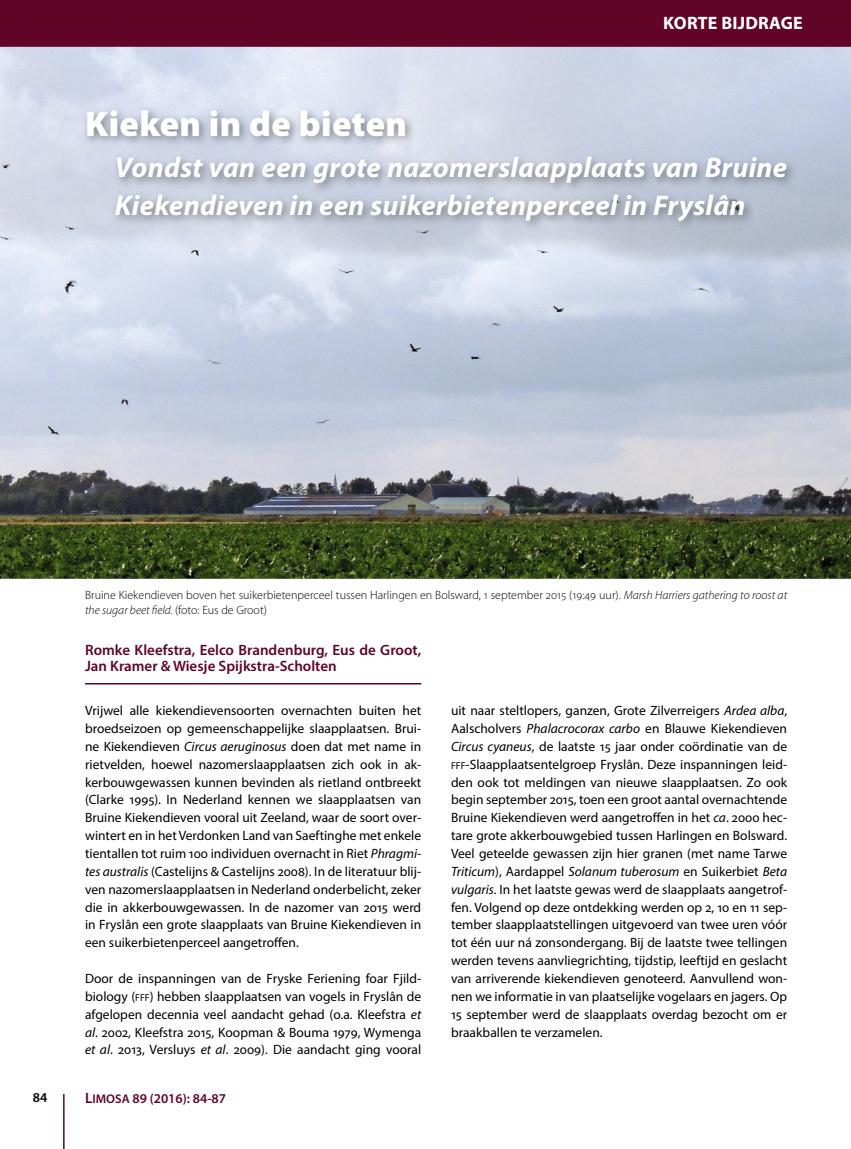
<style>
.page{position:relative;width:851px;height:1149px;background:#fff}
.page>*{position:absolute;margin:0;border:0;box-sizing:border-box;transform-origin:0 0}
.t1{font:900 36px "Myriad Pro";letter-spacing:.01em;color:#fff}
.t2{font:italic 700 28.5px/37.5px "Myriad Pro";letter-spacing:.01em;color:#fff}
.t3{font:700 18px "Myriad Pro";letter-spacing:.01em;color:#fff}
.t4{font:600 15px/16.5px "Myriad Pro";color:#610425}
.t5{font:13.5px/17.9px "Myriad Pro";color:#000;text-align:justify}
.t6{font:600 13.5px "Myriad Pro";color:#610425}
.t7{font:600 13.5px "Myriad Pro";color:#000}
.t8{font:300 12px/15px "Myriad Pro";color:#000}
.s1{font-style:italic}
.s2{font-size:10.05px}
.s3{font-size:15px}
.s4{font-size:12.6px}
</style>
<div class="page">
<div style="left:0;top:0;width:850px;height:57px;background:#610425"></div>
<img style="left:0;top:47px;width:850px;height:531px">
<hr style="left:63px;top:1093px;width:2px;height:55px;background:#610425">
<img style="left:82px;top:105px;width:715px;height:127px">
<hr style="left:85px;top:682px;width:336px;height:2px;background:#610425">
<h3 class="t3" style="left:663px;top:11px;width:141px">KORTE BIJDRAGE</h3>
<h1 class="t1" style="left:85px;top:103px;width:323px">Kieken in de bieten</h1>
<h2 class="t2" style="left:115px;top:148px;width:673px">Vondst van een grote nazomerslaapplaats van Bruine<br>Kiekendieven in een suikerbietenperceel in Fryslân</h2>
<p class="t7" style="left:33px;top:1088px;width:16px">84</p>
<p class="t8" style="left:85px;top:587px;width:703px">Bruine Kiekendieven boven het suikerbietenperceel tussen Harlingen en Bolsward, 1 september 2015 (19:49 uur). <span class="s1">Marsh Harriers gathering to roost at the sugar beet field.</span> (foto: Eus de Groot)</p>
<p class="t4" style="left:85px;top:641px;width:337px">Romke Kleefstra, Eelco Brandenburg, Eus de Groot,<br>Jan Kramer &amp; Wiesje Spijkstra-Scholten</p>
<p class="t5" style="left:85px;top:701px;width:337px">Vrijwel alle kiekendievensoorten overnachten buiten het broedseizoen op gemeenschappelijke slaapplaatsen. Brui&shy;ne Kiekendieven <span class="s1">Circus aeruginosus</span> doen dat met name in rietvelden, hoewel nazomerslaapplaatsen zich ook in ak&shy;kerbouwgewassen kunnen bevinden als rietland ontbreekt (Clarke 1995). In Nederland kennen we slaapplaatsen van Bruine Kiekendieven vooral uit Zeeland, waar de soort over&shy;wintert en in het Verdonken Land van Saeftinghe met enkele tientallen tot ruim 100 individuen overnacht in Riet <span class="s1">Phragmi&shy;tes australis</span> (Castelijns &amp; Castelijns 2008). In de literatuur blij&shy;ven nazomerslaapplaatsen in Nederland onderbelicht, zeker die in akkerbouwgewassen. In de nazomer van 2015 werd in Fryslân een grote slaapplaats van Bruine Kiekendieven in een suikerbietenperceel aangetroffen.</p>
<p class="t5" style="left:85px;top:968px;width:337px">Door de inspanningen van de Fryske Feriening foar Fjild&shy;biology (<span class="s2">fff</span>) hebben slaapplaatsen van vogels in Fryslân de afgelopen decennia veel aandacht gehad (o.a. Kleefstra <span class="s1">et al</span>. 2002, Kleefstra 2015, Koopman &amp; Bouma 1979, Wymenga <span class="s1">et al</span>. 2013, Versluys <span class="s1">et al</span>. 2009). Die aandacht ging vooral</p>
<p class="t6" style="left:85px;top:1089px;width:142px"><span class="s3">L</span><span class="s4">IMOSA</span> 89 (2016): 84-87</p>
<p class="t5" style="left:451px;top:701px;width:337px">uit naar steltlopers, ganzen, Grote Zilverreigers <span class="s1">Ardea alba</span>, Aalscholvers <span class="s1">Phalacrocorax carbo</span> en Blauwe Kiekendieven <span class="s1">Circus cyaneus</span>, de laatste 15 jaar onder coördinatie van de <span class="s2">fff</span>-Slaapplaatsentelgroep Fryslân. Deze inspanningen leid&shy;den ook tot meldingen van nieuwe slaapplaatsen. Zo ook begin september 2015, toen een groot aantal overnachtende Bruine Kiekendieven werd aangetroffen in het <span class="s1">ca</span>. 2000 hec&shy;tare grote akkerbouwgebied tussen Harlingen en Bolsward.<br>Veel geteelde gewassen zijn hier granen (met name Tarwe <span class="s1">Triticum</span>), Aardappel <span class="s1">Solanum tuberosum</span> en Suikerbiet <span class="s1">Beta vulgaris</span>. In het laatste gewas werd de slaapplaats aangetrof&shy;fen. Volgend op deze ontdekking werden op 2, 10 en 11 sep&shy;tember slaapplaatstellingen uitgevoerd van twee uren vóór tot één uur ná zonsondergang. Bij de laatste twee tellingen werden tevens aanvliegrichting, tijdstip, leeftijd en geslacht van arriverende kiekendieven genoteerd. Aanvullend won&shy;nen we informatie in van plaatselijke vogelaars en jagers. Op 15 september werd de slaapplaats overdag bezocht om er braakballen te verzamelen.</p>
</div>
